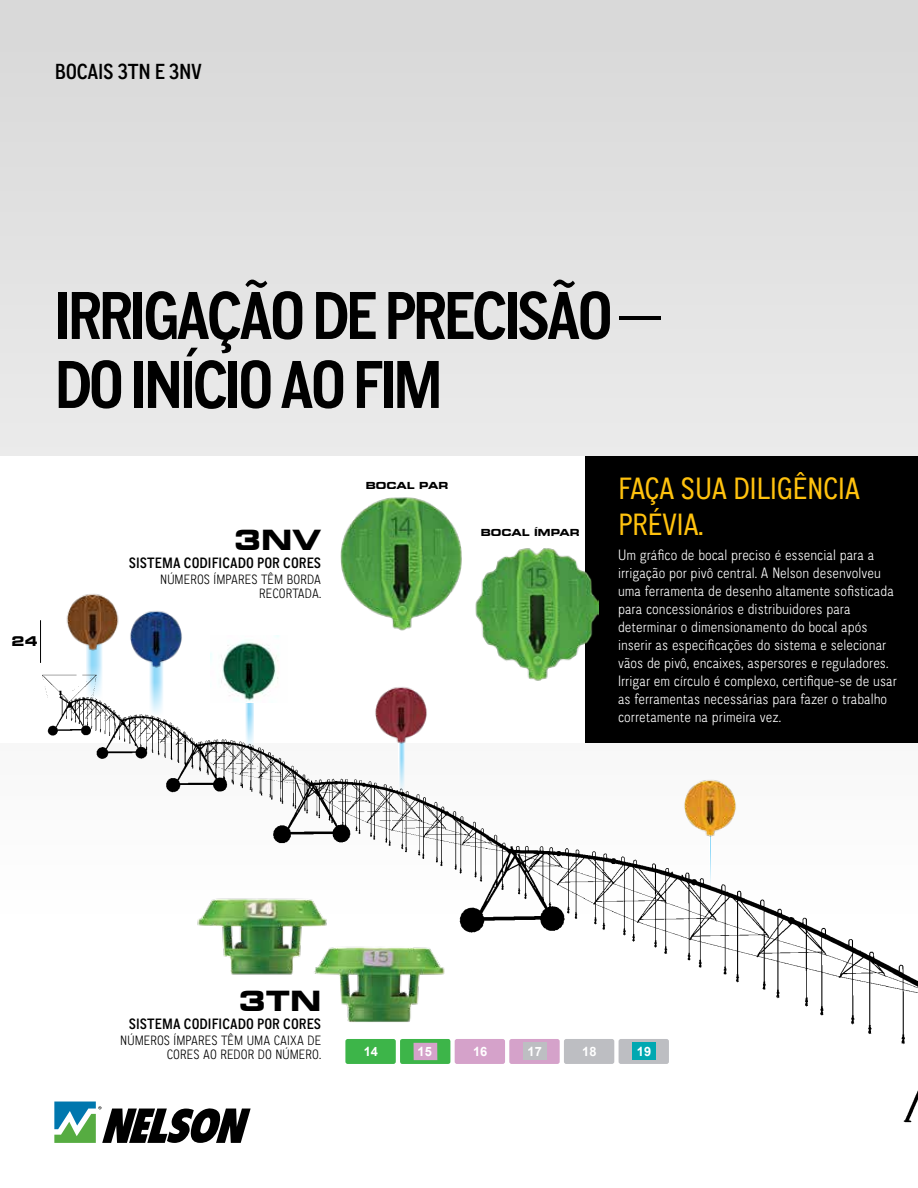
<style>
.page{position:relative;width:918px;height:1188px;background:#fff}
.page>*{position:absolute;margin:0;border:0;box-sizing:border-box;transform-origin:0 0}
.t1{font:700 67.5px/69px "CA Normal";letter-spacing:-.055em;color:#000}
.t2{font:30.75px/36px "CA Normal";letter-spacing:-.015em;color:#ffc20e}
.t3{font:700 expanded 27.6px "Square 721 BT";color:#000}
.t4{font:500 21.75px "CA Normal";letter-spacing:-.015em;color:#000}
.t5{font:300 15px/18px "CA Normal";color:#fff}
.t6{font:500 15px "CA Normal";letter-spacing:.005em;color:#000}
.t7{font:300 13.5px/13.5px "CA Normal";letter-spacing:.005em;color:#000;text-align:right}
.t8{font:700 expanded 13.35px "Square 721 BT";color:#000}
.t9{font:700 12.9px "Arial";color:#fff}
.t10{font:700 expanded 9.6px "Square 721 BT";color:#000}
</style>
<div class="page">
<svg style="left:0;top:0;width:918px;height:456px;background:#e1e1e1"></svg>
<div style="left:585px;top:456px;width:333px;height:286px;background:#000"></div>
<img style="left:340px;top:497px;width:122px;height:134px">
<img style="left:475px;top:548px;width:123px;height:96px">
<img style="left:66px;top:594px;width:51px;height:50px">
<img style="left:117px;top:611px;width:65px;height:33px">
<img style="left:238px;top:636px;width:41px;height:8px">
<img style="left:42px;top:644px;width:876px;height:479px">
<svg style="left:398px;top:747px;width:7px;height:45px"></svg>
<img style="left:363px;top:679px;width:77px;height:68px">
<div style="left:345px;top:1039px;width:51px;height:25px;background:#3db549;border-radius:2px"></div>
<div style="left:400px;top:1039px;width:50px;height:25px;background:#3db549;border-radius:2px"></div>
<div style="left:414px;top:1043px;width:23px;height:17px;background:#d5a2ca"></div>
<div style="left:455px;top:1039px;width:50px;height:25px;background:#d5a2ca;border-radius:2px"></div>
<div style="left:509px;top:1039px;width:51px;height:25px;background:#d5a2ca;border-radius:2px"></div>
<div style="left:523px;top:1043px;width:24px;height:17px;background:#bdbec2"></div>
<div style="left:564px;top:1039px;width:50px;height:25px;background:#bdbec2;border-radius:2px"></div>
<div style="left:619px;top:1039px;width:50px;height:25px;background:#bdbec2;border-radius:2px"></div>
<div style="left:632px;top:1043px;width:24px;height:17px;background:#00a8b1"></div>
<img style="left:193px;top:888px;width:150px;height:104px">
<img style="left:304px;top:935px;width:152px;height:104px">
<hr style="left:40px;top:620px;width:1px;height:43px;background:#000">
<div style="left:53px;top:1100px;width:44px;height:44px;background:#84bdd7"></div>
<svg style="left:54px;top:1102px;width:197px;height:41px"></svg>
<h3 class="t4" style="left:55px;top:57px;width:149px">BOCAIS 3TN E 3NV</h3>
<h1 class="t1" style="left:54px;top:280px;width:609px">IRRIGAÇÃO DE PRECISÃO —<br>DO INÍCIO AO FIM</h1>
<p class="t8" style="left:12px;top:634px;width:28px">24</p>
<h3 class="t3" style="left:234px;top:523px;width:89px">3NV</h3>
<p class="t6" style="left:129px;top:552px;width:194px">SISTEMA CODIFICADO POR CORES</p>
<p class="t7" style="left:160px;top:573px;width:163px">NÚMEROS ÍMPARES TÊM BORDA<br>RECORTADA.</p>
<p class="t10" style="left:366px;top:479px;width:84px">BOCAL PAR</p>
<p class="t10" style="left:481px;top:527px;width:101px">BOCAL ÍMPAR</p>
<h2 class="t2" style="left:618px;top:470px;width:244px">FAÇA SUA DILIGÊNCIA<br>PRÉVIA.</h2>
<p class="t5" style="left:618px;top:545px;width:280px">Um gráfico de bocal preciso é essencial para a irrigação por pivô central. A Nelson desenvolveu uma ferramenta de desenho altamente sofisticada para concessionários e distribuidores para determinar o dimensionamento do bocal após inserir as especificações do sistema e selecionar vãos de pivô, encaixes, aspersores e reguladores.<br>Irrigar em círculo é complexo, certifique-se de usar as ferramentas necessárias para fazer o trabalho corretamente na primeira vez.</p>
<h3 class="t3" style="left:239px;top:984px;width:84px">3TN</h3>
<p class="t6" style="left:129px;top:1013px;width:194px">SISTEMA CODIFICADO POR CORES</p>
<p class="t7" style="left:120px;top:1033px;width:202px">NÚMEROS ÍMPARES TÊM UMA CAIXA DE<br>CORES AO REDOR DO NÚMERO.</p>
<p class="t9" style="left:364px;top:1043px;width:16px">14</p>
<p class="t9" style="left:418px;top:1043px;width:16px">15</p>
<p class="t9" style="left:473px;top:1043px;width:16px">16</p>
<p class="t9" style="left:528px;top:1043px;width:16px">17</p>
<p class="t9" style="left:582px;top:1043px;width:16px">18</p>
<p class="t9" style="left:637px;top:1043px;width:16px">19</p>
</div>
